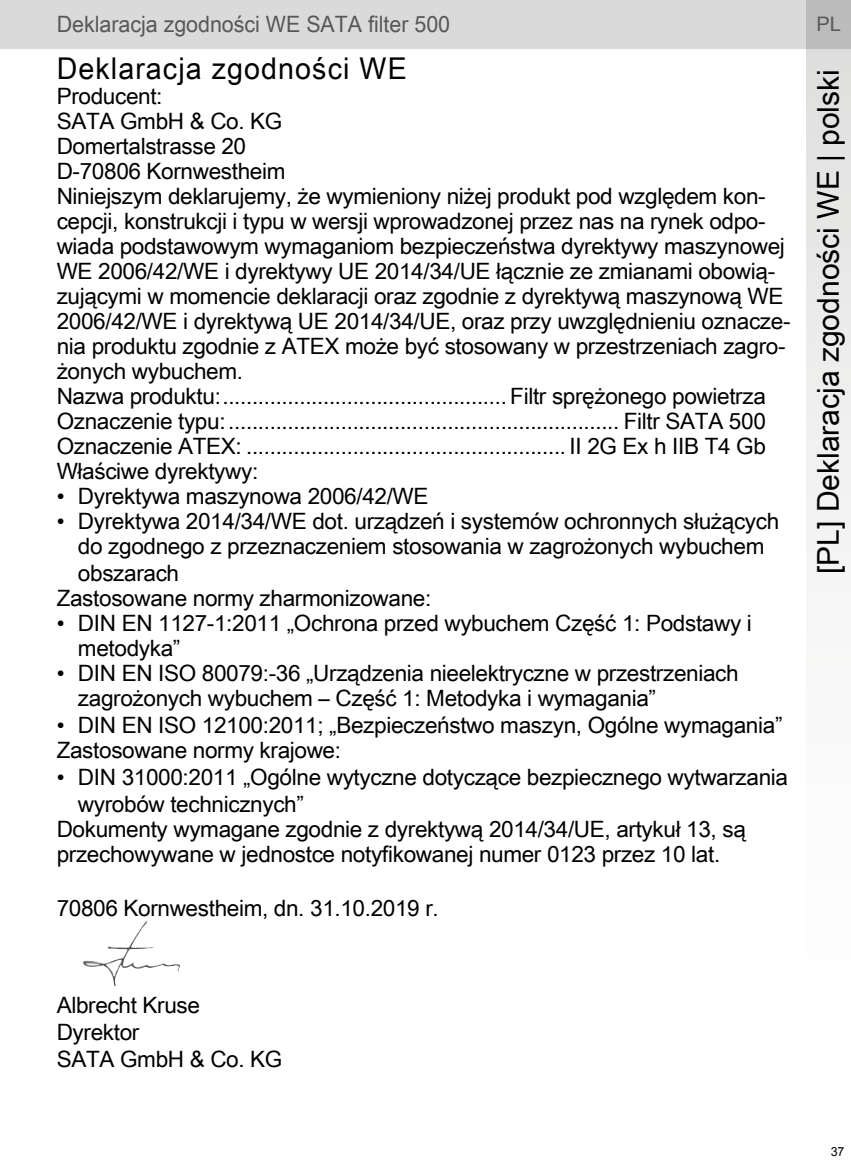
<style>
.page{position:relative;width:851px;height:1170px;background:#fff}
.page>*{position:absolute;margin:0;border:0;box-sizing:border-box;transform-origin:0 0}
.t1{font:30px "Arial Unicode MS";color:#000}
.t2{font:30px "Arial Unicode MS";letter-spacing:.04em;color:#000;scale:.95 1}
.t3{font:22.5px/25px "Arial Unicode MS";letter-spacing:-.015em;color:#000}
.t4{font:22.5px "Arial Unicode MS";color:#575756;scale:.95 1}
.t5{font:20px "Arial Unicode MS";color:#575756}
.t6{font:12.5px "Arial";color:#000}
</style>
<div class="page">
<div style="left:0;top:0;width:850px;height:49px;background:#dadada"></div>
<svg style="left:806px;top:0;width:44px;height:555px"></svg>
<img style="left:83px;top:921px;width:97px;height:65px">
<p class="t4" style="left:57px;top:8px;width:415px">Deklaracja zgodności WE SATA filter 500</p>
<p class="t5" style="left:816px;top:10px;width:26px">PL</p>
<h1 class="t2" style="left:57px;top:46px;width:370px">Deklaracja zgodności WE</h1>
<p class="t3" style="left:57px;top:83px;width:735px">Producent:<br>SATA GmbH &amp; Co. KG<br>Domertalstrasse 20<br>D-70806 Kornwestheim<br>Niniejszym deklarujemy, że wymieniony niżej produkt pod względem kon&shy;cepcji, konstrukcji i typu w wersji wprowadzonej przez nas na rynek odpo&shy;wiada podstawowym wymaganiom bezpieczeństwa dyrektywy maszynowej WE 2006/42/WE i dyrektywy UE 2014/34/UE łącznie ze zmianami obowią&shy;zującymi w momencie deklaracji oraz zgodnie z dyrektywą maszynową WE 2006/42/WE i dyrektywą UE 2014/34/UE, oraz przy uwzględnieniu oznacze&shy;nia produktu zgodnie z ATEX może być stosowany w przestrzeniach zagro&shy;żonych wybuchem.<br>Nazwa produktu:................................................ Filtr sprężonego powietrza Oznaczenie typu:.................................................................. Filtr SATA 500<br>Oznaczenie ATEX: ...................................................... II 2G Ex h IIB T4 Gb Właściwe dyrektywy:</p>
<p class="t3" style="left:57px;top:483px;width:373px">• Dyrektywa maszynowa 2006/42/WE</p>
<p class="t3" style="left:57px;top:508px;width:724px">• Dyrektywa 2014/34/WE dot. urządzeń i systemów ochronnych służących</p>
<p class="t3" style="left:78px;top:533px;width:687px">do zgodnego z przeznaczeniem stosowania w zagrożonych wybuchem</p>
<p class="t3" style="left:78px;top:560px;width:103px">obszarach</p>
<p class="t3" style="left:57px;top:585px;width:376px">Zastosowane normy zharmonizowane:</p>
<p class="t3" style="left:78px;top:610px;width:675px;text-indent:-21px">• DIN EN 1127-1:2011 „Ochrona przed wybuchem Część 1: Podstawy i metodyka”</p>
<p class="t3" style="left:78px;top:660px;width:662px;text-indent:-21px">• DIN EN ISO 80079:-36 „Urządzenia nieelektryczne w przestrzeniach zagrożonych wybuchem – Część 1: Metodyka i wymagania”</p>
<p class="t3" style="left:57px;top:712px;width:727px">• DIN EN ISO 12100:2011; „Bezpieczeństwo maszyn, Ogólne wymagania”<br>Zastosowane normy krajowe:</p>
<p class="t3" style="left:57px;top:764px;width:732px">• DIN 31000:2011 „Ogólne wytyczne dotyczące bezpiecznego wytwarzania</p>
<p class="t3" style="left:78px;top:791px;width:227px">wyrobów technicznych”</p>
<p class="t3" style="left:57px;top:816px;width:690px">Dokumenty wymagane zgodnie z dyrektywą 2014/34/UE, artykuł 13, są</p>
<p class="t3" style="left:57px;top:841px;width:665px">przechowywane w jednostce notyfikowanej numer 0123 przez 10 lat.</p>
<p class="t3" style="left:57px;top:895px;width:383px">70806 Kornwestheim, dn. 31.10.2019 r.</p>
<h1 class="t1" style="left:806px;top:574px;width:506px;rotate:-90deg">[PL] Deklaracja zgodności WE | polski</h1>
<p class="t3" style="left:57px;top:991px;width:227px;line-height:27px">Albrecht Kruse<br>Dyrektor<br>SATA GmbH &amp; Co. KG</p>
<p class="t6" style="left:830px;top:1143px;width:15px">37</p>
</div>
